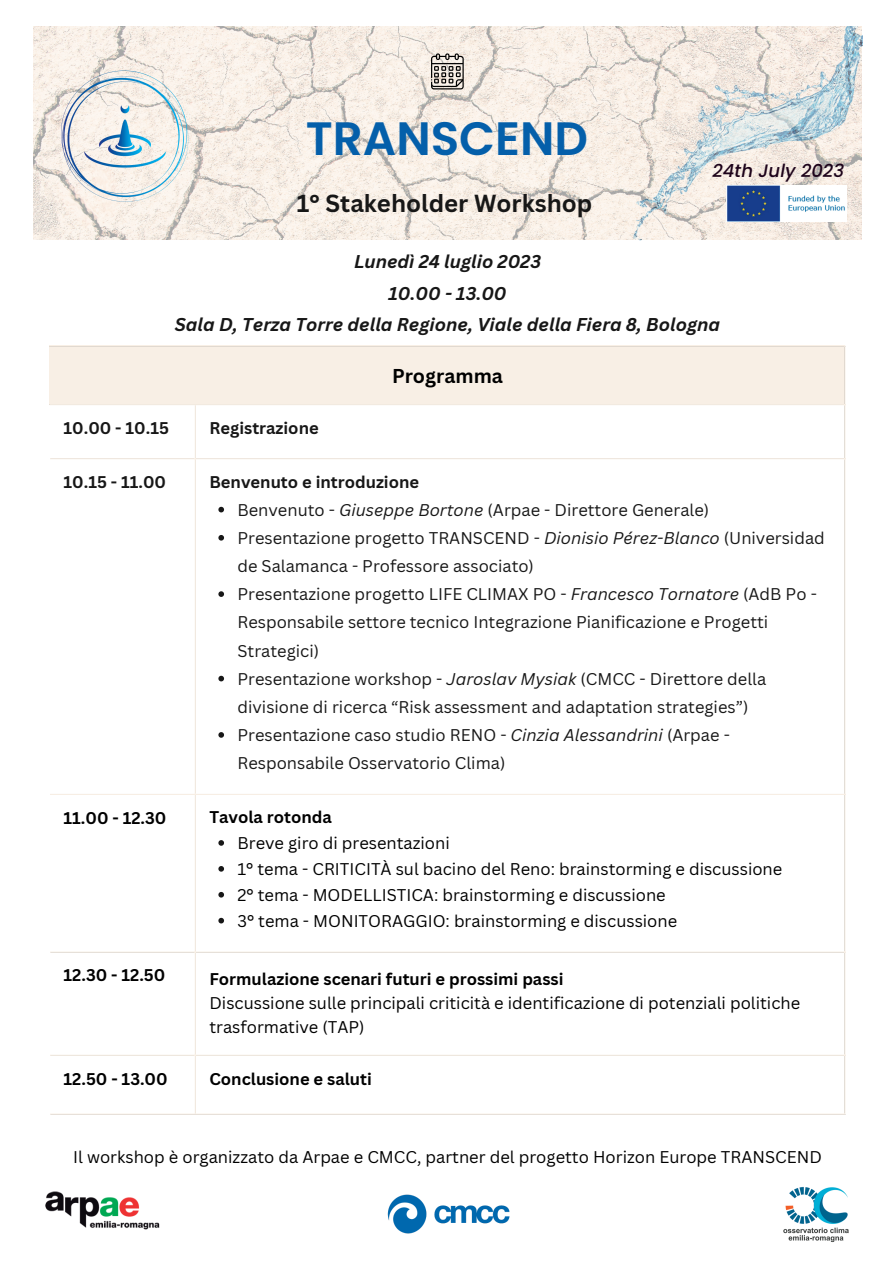
<style>
.page{position:relative;width:894px;height:1264px;background:#fff}
.page>*{position:absolute;margin:0;border:0;box-sizing:border-box;transform-origin:0 0}
.t1{font:600 46.8px "Poppins";color:#045faa}
.t2{font:700 24px "Canva Sans";color:#171717}
.t3{font:700 19.5px "Canva Sans";color:#000}
.t4{font:italic 700 18px "Canva Sans";color:#171717}
.t5{font:italic 500 18px "Poppins";color:#1d031a}
.t6{font:16.5px/28.2px "Canva Sans";color:#171717}
.t7{font:16.5px "Canva Sans";color:#000}
.t8{font:700 16.5px "Canva Sans";color:#000}
.t9{font:700 16.5px "Canva Sans";color:#171717}
.s1{font-style:italic}
</style>
<div class="page">
<img style="left:33px;top:26px;width:600px;height:213px">
<img style="left:56px;top:59px;width:137px;height:148px">
<img style="left:633px;top:26px;width:228px;height:214px">
<img style="left:726px;top:185px;width:120px;height:36px">
<svg style="left:431px;top:53px;width:32px;height:36px"></svg>
<div style="left:50px;top:346px;width:795px;height:59px;background:#f8efe5"></div>
<svg style="left:218px;top:507px;width:6px;height:5px"></svg>
<svg style="left:218px;top:535px;width:6px;height:5px"></svg>
<svg style="left:218px;top:591px;width:6px;height:6px"></svg>
<svg style="left:218px;top:675px;width:6px;height:6px"></svg>
<svg style="left:218px;top:732px;width:6px;height:5px"></svg>
<svg style="left:218px;top:840px;width:6px;height:5px"></svg>
<svg style="left:218px;top:866px;width:6px;height:5px"></svg>
<svg style="left:218px;top:891px;width:6px;height:6px"></svg>
<svg style="left:218px;top:917px;width:6px;height:6px"></svg>
<hr style="left:195px;top:405px;width:1px;height:708px;background:#f8efe5">
<hr style="left:844px;top:346px;width:1px;height:767px;background:#f8efe5">
<hr style="left:49px;top:345px;width:796px;height:1px;background:#f8efe5">
<hr style="left:49px;top:404px;width:796px;height:1px;background:#f8efe5">
<hr style="left:50px;top:458px;width:795px;height:1px;background:#f8efe5">
<hr style="left:50px;top:793px;width:795px;height:2px;background:#f8efe5">
<hr style="left:50px;top:951px;width:795px;height:1px;background:#f8efe5">
<hr style="left:50px;top:1054px;width:795px;height:1px;background:#f8efe5">
<hr style="left:50px;top:1113px;width:795px;height:1px;background:#f8efe5">
<img style="left:45px;top:1191px;width:114px;height:39px">
<img style="left:387px;top:1194px;width:123px;height:40px">
<img style="left:783px;top:1187px;width:66px;height:56px">
<p class="t1" style="left:306px;top:106px;width:283px">TRANSCEND</p>
<p class="t5" style="left:712px;top:158px;width:133px">24th July 2023</p>
<p class="t2" style="left:297px;top:186px;width:297px">1° Stakeholder Workshop</p>
<p class="t4" style="left:354px;top:249px;width:188px">Lunedì 24 luglio 2023</p>
<p class="t4" style="left:388px;top:280px;width:119px">10.00 - 13.00</p>
<p class="t4" style="left:175px;top:312px;width:546px">Sala D, Terza Torre della Regione, Viale della Fiera 8, Bologna</p>
<p class="t3" style="left:392px;top:362px;width:112px">Programma</p>
<p class="t9" style="left:64px;top:416px;width:107px">10.00 - 10.15</p>
<p class="t9" style="left:209px;top:416px;width:111px">Registrazione</p>
<p class="t9" style="left:64px;top:470px;width:104px">10.15 - 11.00</p>
<p class="t6" style="left:237px;top:495px;width:473px">Benvenuto - <span class="s1">Giuseppe Bortone</span> (Arpae - Direttore Generale)</p>
<p class="t6" style="left:237px;top:523px;width:588px">Presentazione progetto TRANSCEND - <span class="s1">Dionisio Pérez-Blanco</span> (Universidad de Salamanca - Professore associato)</p>
<p class="t6" style="left:237px;top:580px;width:580px">Presentazione progetto LIFE CLIMAX PO - <span class="s1">Francesco Tornatore</span> (AdB Po -<br>Responsabile settore tecnico Integrazione Pianificazione e Progetti<br>Strategici)</p>
<p class="t6" style="left:237px;top:664px;width:530px">Presentazione workshop - <span class="s1">Jaroslav Mysiak</span> (CMCC - Direttore della divisione di ricerca “Risk assessment and adaptation strategies”)</p>
<p class="t6" style="left:237px;top:720px;width:494px">Presentazione caso studio RENO - <span class="s1">Cinzia Alessandrini</span> (Arpae -<br>Responsabile Osservatorio Clima)</p>
<p class="t9" style="left:209px;top:470px;width:211px">Benvenuto e introduzione</p>
<p class="t8" style="left:64px;top:806px;width:104px">11.00 - 12.30</p>
<p class="t8" style="left:209px;top:805px;width:124px">Tavola rotonda</p>
<p class="t7" style="left:237px;top:831px;width:214px">Breve giro di presentazioni</p>
<p class="t7" style="left:237px;top:857px;width:546px">1° tema - CRITICITÀ sul bacino del Reno: brainstorming e discussione</p>
<p class="t7" style="left:237px;top:883px;width:429px">2° tema - MODELLISTICA: brainstorming e discussione</p>
<p class="t7" style="left:237px;top:909px;width:441px">3° tema - MONITORAGGIO: brainstorming e discussione</p>
<p class="t8" style="left:64px;top:963px;width:103px">12.30 - 12.50</p>
<p class="t8" style="left:209px;top:967px;width:355px">Formulazione scenari futuri e prossimi passi</p>
<p class="t7" style="left:209px;top:991px;width:592px">Discussione sulle principali criticità e identificazione di potenziali politiche</p>
<p class="t7" style="left:209px;top:1015px;width:157px">trasformative (TAP)</p>
<p class="t8" style="left:64px;top:1066px;width:106px">12.50 - 13.00</p>
<p class="t8" style="left:209px;top:1066px;width:164px">Conclusione e saluti</p>
<p class="t7" style="left:73px;top:1145px;width:750px">Il workshop è organizzato da Arpae e CMCC, partner del progetto Horizon Europe TRANSCEND</p>
</div>
